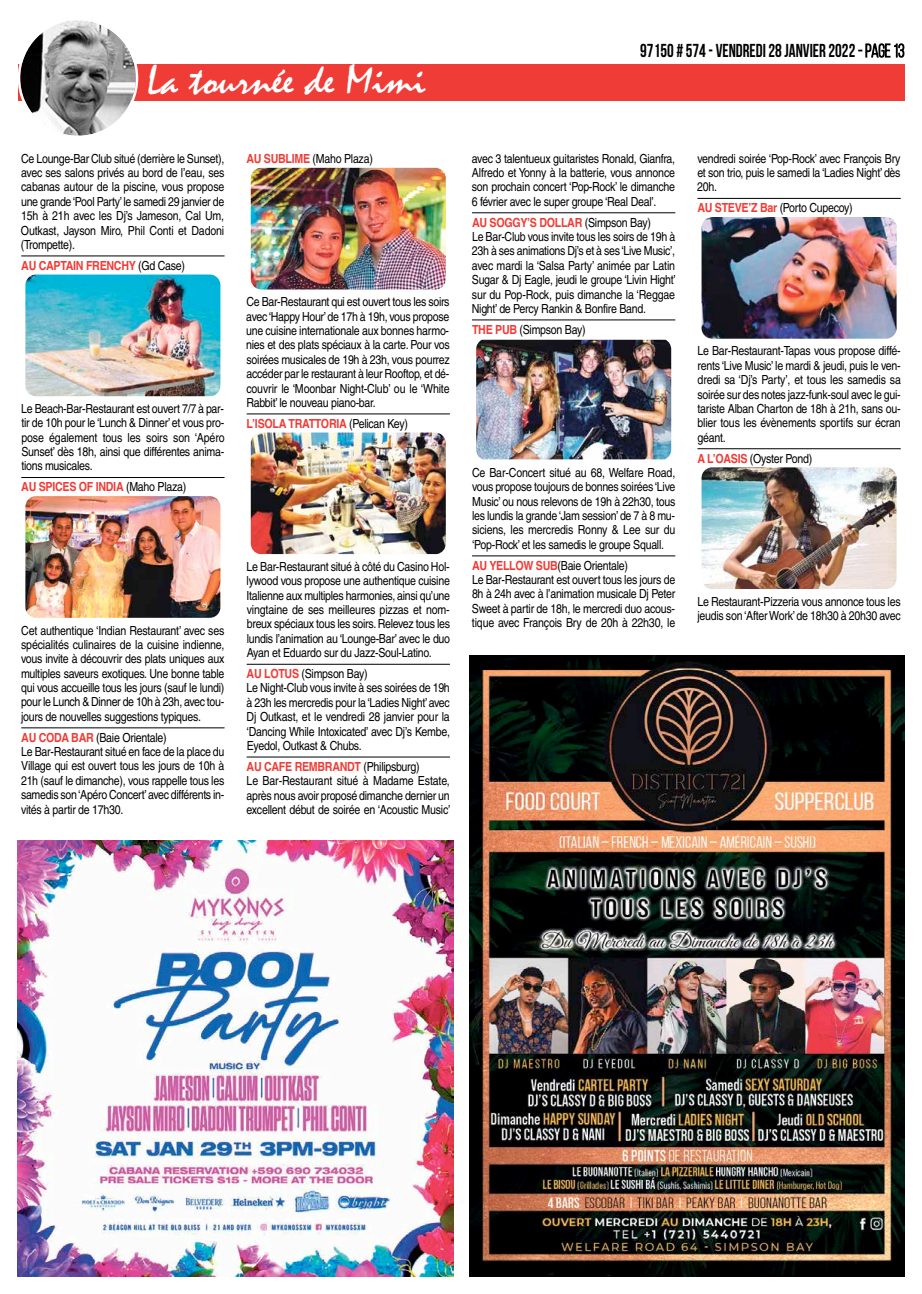
<style>
.page{position:relative;width:922px;height:1294px;background:#fff}
.page>*{position:absolute;margin:0;border:0;box-sizing:border-box;transform-origin:0 0}
.t1{font:42.25px "Mistral";color:#fff;scale:1.07 1}
.t2{font:700 18.75px "Bebas Neue";color:#000;scale:.9 1}
.t3{font:12.5px/14.4px "Helvetica";letter-spacing:-.025em;color:#000;text-align:justify;scale:.85 1}
.t4{font:700 12.5px "Helvetica";letter-spacing:-.025em;color:#f03c36;scale:.85 1}
.s1{font-weight:400}
.s2{font-weight:400;color:#000}
.s3{font-weight:700;color:#f03c36}
</style>
<div class="page">
<hr style="left:21px;top:255px;width:203px;height:1px;background:#000">
<hr style="left:21px;top:477px;width:203px;height:1px;background:#000">
<hr style="left:21px;top:727px;width:203px;height:1px;background:#000">
<hr style="left:246px;top:413px;width:204px;height:1px;background:#000">
<hr style="left:246px;top:664px;width:204px;height:1px;background:#000">
<hr style="left:246px;top:756px;width:204px;height:1px;background:#000">
<hr style="left:472px;top:212px;width:203px;height:1px;background:#000">
<hr style="left:472px;top:319px;width:203px;height:1px;background:#000">
<hr style="left:472px;top:555px;width:203px;height:1px;background:#000">
<hr style="left:697px;top:198px;width:203px;height:1px;background:#000">
<hr style="left:697px;top:448px;width:203px;height:1px;background:#000">
<img style="left:25px;top:274px;width:195px;height:122px">
<img style="left:25px;top:496px;width:195px;height:121px">
<img style="left:251px;top:168px;width:194px;height:121px">
<img style="left:251px;top:432px;width:194px;height:122px">
<img style="left:701px;top:217px;width:195px;height:122px">
<svg style="left:476px;top:338px;width:195px;height:122px"></svg>
<img style="left:476px;top:340px;width:195px;height:119px">
<img style="left:701px;top:467px;width:195px;height:122px">
<div style="left:18px;top:64px;width:886px;height:36px;background:#f03c36"></div>
<svg style="left:18px;top:20px;width:120px;height:116px"></svg>
<svg style="left:858px;top:43px;width:46px;height:15px"></svg>
<img style="left:469px;top:655px;width:435px;height:621px">
<img style="left:18px;top:840px;width:436px;height:436px">
<h1 class="t1" style="left:147px;top:57px;width:262px">La tournée de Mimi</h1>
<h2 class="t2" style="left:640px;top:41px;width:295px">97150 # 574- VENDREDI28 JANVIER 2022 <span class="s1">- page 13</span></h2>
<p class="t3" style="left:21px;top:151px;width:241px">Ce Lounge-Bar Club situé (derrière le Sunset), avec ses salons privés au bord de l’eau, ses cabanas autour de la piscine, vous propose une grande‘Pool Party’ le samedi 29 janvier de 15h à 21h avec les Dj’s Jameson, Cal Um, Outkast, Jayson Miro, Phil Conti et Dadoni (Trompette).</p>
<p class="t4" style="left:21px;top:255px;width:194px">AU CAPTAIN FRENCHY <span class="s2">(Gd Case)</span></p>
<p class="t3" style="left:21px;top:401px;width:241px">Le Beach-Bar-Restaurant est ouvert 7/7 à par&shy;tir de 10h pour le ‘Lunch &amp; Dinner’ et vous pro&shy;pose également tous les soirs son ‘Apéro Sunset’ dès 18h, ainsi que différentes anima&shy;tions musicales.</p>
<p class="t4" style="left:21px;top:477px;width:196px">AU SPICES OF INDIA <span class="s2">(Maho Plaza)</span></p>
<p class="t3" style="left:21px;top:623px;width:241px">Cet authentique ‘Indian Restaurant’ avec ses spécialités culinaires de la cuisine indienne, vous invite à découvrir des plats uniques aux multiples saveurs exotiques. Une bonne table qui vous accueille tous les jours (sauf le lundi) pour le Lunch &amp; Dinner de 10h à 23h, avec tou&shy;jours de nouvelles suggestions typiques.</p>
<p class="t3" style="left:21px;top:730px;width:241px;text-align:left"><span class="s3">AU CODA BAR</span> (Baie Orientale)<br>Le Bar-Restaurant situé en face de la place du Village qui est ouvert tous les jours de 10h à 21h (sauf le dimanche), vous rappelle tous les samedis son‘Apéro Concert’avec différents in&shy;vités à partir de 17h30.</p>
<p class="t3" style="left:246px;top:151px;width:150px"><span class="s3">AU SUBLIME</span> (Maho Plaza)</p>
<p class="t3" style="left:246px;top:294px;width:241px">Ce Bar-Restaurant qui est ouvert tous les soirs avec‘Happy Hour’de 17h à 19h, vous propose une cuisine internationale aux bonnes harmo&shy;nies et des plats spéciaux à la carte. Pour vos soirées musicales de 19h à 23h, vous pourrez accéder par le restaurant à leur Rooftop, et dé&shy;couvrir le ‘Moonbar Night-Club’ ou le ‘White Rabbit’ le nouveau piano-bar.</p>
<p class="t4" style="left:246px;top:413px;width:191px">L’ISOLA TRATTORIA <span class="s2">(Pelican Key)</span></p>
<p class="t3" style="left:246px;top:559px;width:241px">Le Bar-Restaurant situé à côté du Casino Hol&shy;lywood vous propose une authentique cuisine Italienne aux multiples harmonies, ainsi qu’une vingtaine de ses meilleures pizzas et nom&shy;breux spéciaux tous les soirs.Relevez tous les lundis l’animation au ‘Lounge-Bar’ avec le duo Ayan et Eduardo sur du Jazz-Soul-Latino.</p>
<p class="t3" style="left:246px;top:666px;width:241px;text-align:left"><span class="s3">AU LOTUS</span> (Simpson Bay)<br>Le Night-Club vous invite à ses soirées de 19h à 23h les mercredis pour la ‘Ladies Night’avec Dj Outkast, et le vendredi 28 janvier pour la ‘Dancing While Intoxicated’ avec Dj’s Kembe, Eyedol, Outkast &amp; Chubs.</p>
<p class="t3" style="left:246px;top:759px;width:241px;text-align:left"><span class="s3">AU CAFE REMBRANDT</span> (Philipsburg)<br>Le Bar-Restaurant situé à Madame Estate, après nous avoir proposé dimanche dernier un excellent début de soirée en ‘Acoustic Music’</p>
<p class="t3" style="left:471px;top:151px;width:241px">avec 3 talentueux guitaristes Ronald, Gianfra, Alfredo et Yonny à la batterie, vous annonce son prochain concert ‘Pop-Rock’ le dimanche 6 février avec le super groupe ‘Real Deal’.</p>
<p class="t3" style="left:471px;top:215px;width:241px;text-align:left"><span class="s3">AU SOGGY’S DOLLAR</span> (Simpson Bay)<br>Le Bar-Club vous invite tous les soirs de 19h à 23h à ses animations Dj’s et à ses‘Live Music’, avec mardi la ‘Salsa Party’ animée par Latin Sugar &amp; Dj Eagle, jeudi le groupe ‘Livin Hight’ sur du Pop-Rock, puis dimanche la ‘Reggae Night’ de Percy Rankin &amp; Bonfire Band.</p>
<p class="t3" style="left:472px;top:322px;width:135px"><span class="s3">THE PUB</span> (Simpson Bay)</p>
<p class="t3" style="left:472px;top:465px;width:241px">Ce Bar-Concert situé au 68, Welfare Road, vous propose toujours de bonnes soirées ‘Live Music’ ou nous relevons de 19h à 22h30, tous les lundis la grande ‘Jam session’de 7 à 8 mu&shy;siciens, les mercredis Ronny &amp; Lee sur du ‘Pop-Rock’ et les samedis le groupe Squall.</p>
<p class="t3" style="left:472px;top:558px;width:241px;text-align:left"><span class="s3">AU YELLOW SUB</span>(Baie Orientale)<br>Le Bar-Restaurant est ouvert tous les jours de 8h à 24h avec à l’animation musicale Dj Peter Sweet à partir de 18h, le mercredi duo acous&shy;tique avec François Bry de 20h à 22h30, le</p>
<p class="t3" style="left:697px;top:151px;width:241px">vendredi soirée ‘Pop-Rock’ avec François Bry et son trio, puis le samedi la ‘Ladies Night’ dès 20h.</p>
<p class="t3" style="left:697px;top:201px;width:184px"><span class="s3">AU STEVE’Z Bar</span> (Porto Cupecoy)</p>
<p class="t3" style="left:697px;top:344px;width:241px">Le Bar-Restaurant-Tapas vous propose diffé&shy;rents ‘Live Music’ le mardi &amp; jeudi, puis le ven&shy;dredi sa ‘Dj’s Party’, et tous les samedis sa soirée sur des notes jazz-funk-soul avec le gui&shy;tariste Alban Charton de 18h à 21h, sans ou&shy;blier tous les évènements sportifs sur écran géant.</p>
<p class="t3" style="left:697px;top:451px;width:137px"><span class="s3">A L’OASIS</span> (Oyster Pond)</p>
<p class="t3" style="left:697px;top:594px;width:240px">Le Restaurant-Pizzeria vous annonce tous les jeudis son ‘After Work’ de 18h30 à 20h30 avec</p>
</div>
